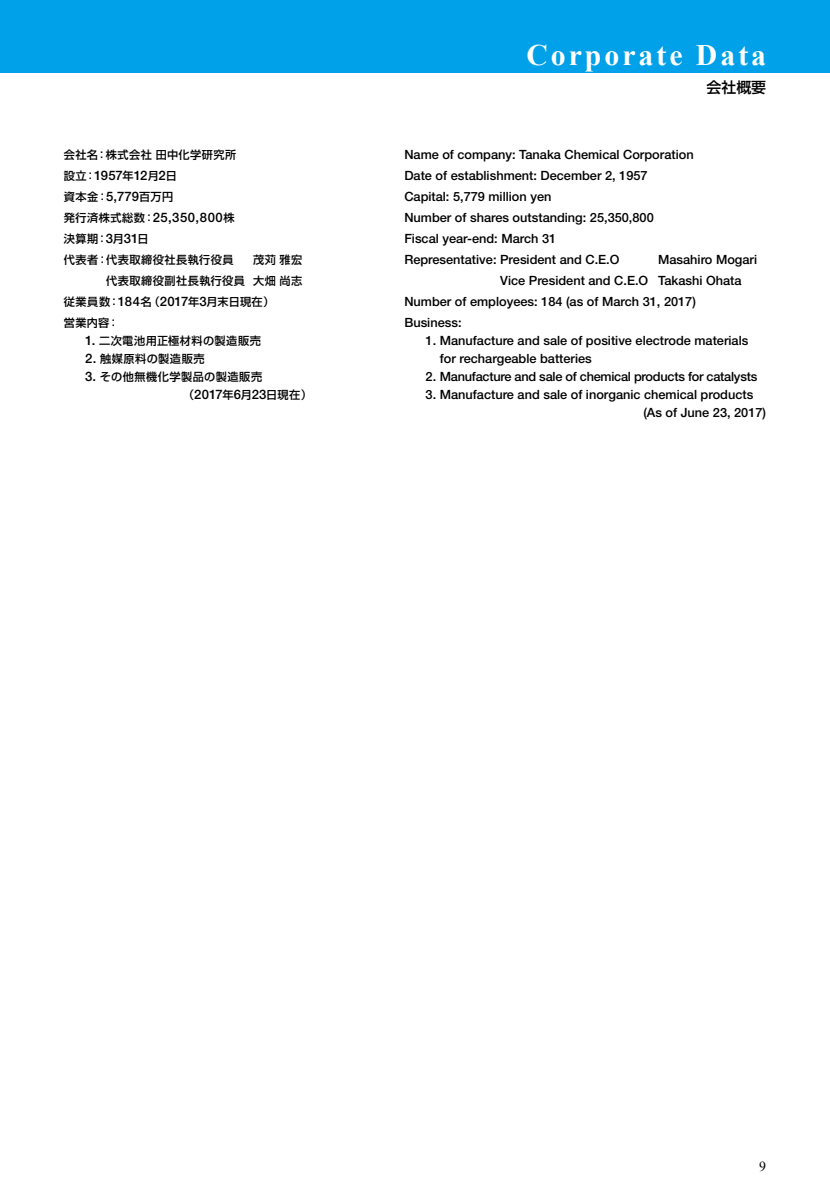
<style>
.page{position:relative;width:830px;height:1191px;background:#fff}
.page>*{position:absolute;margin:0;border:0;box-sizing:border-box;transform-origin:0 0}
.t1{font:700 29.7px "Times New Roman";letter-spacing:.1em;color:#fff}
.t2{font:500 14.85px "Shin Go Pr 5";color:#000}
.t3{font:13.8px "Times New Roman";color:#000}
.t4{font:500 13.05px "Helvetica Neue";letter-spacing:.035em;color:#000}
.t5{font:500 12.75px/21px "Helvetica Neue";color:#000}
.t6{font:500 12.75px "Helvetica Neue";letter-spacing:-.02em;color:#000}
.t7{font:500 11.1px/21px "Shin Go Pr 5";letter-spacing:.04em;color:#000}
.s1{font-family:"Shin Go Pr 5";font-size:11.1px}
.s2{font-family:"Helvetica Neue";font-size:13.05px}
</style>
<div class="page">
<div style="left:0;top:0;width:829px;height:72px;background:#00a1e9"></div>
<p class="t7" style="left:64px;top:143px;width:174px">会社名：株式会社 田中化学研究所</p>
<p class="t4" style="left:64px;top:168px;width:114px"><span class="s1">設立：</span>1957<span class="s1">年</span>12<span class="s1">月</span>2<span class="s1">日</span></p>
<p class="t7" style="left:64px;top:185px;width:111px">資本金：<span class="s2">5,779</span>百万円</p>
<p class="t4" style="left:64px;top:209px;width:172px"><span class="s1">発行済株式総数：</span>25,350,800<span class="s1">株</span></p>
<p class="t7" style="left:64px;top:227px;width:171px">決算期：<span class="s2">3</span>月<span class="s2">31</span>日<br>代表者：代表取締役社長執行役員</p>
<p class="t7" style="left:253px;top:248px;width:51px">茂苅 雅宏</p>
<p class="t7" style="left:106px;top:269px;width:197px">代表取締役副社長執行役員 大畑 尚志</p>
<p class="t7" style="left:64px;top:290px;width:212px">従業員数：<span class="s2">184</span>名（<span class="s2">2017</span>年<span class="s2">3</span>月末日現在）</p>
<p class="t7" style="left:64px;top:311px;width:56px">営業内容：</p>
<p class="t7" style="left:85px;top:329px;width:177px"><span class="s2">1.</span> 二次電池用正極材料の製造販売</p>
<p class="t7" style="left:85px;top:347px;width:121px"><span class="s2">2.</span> 触媒原料の製造販売</p>
<p class="t7" style="left:183px;top:366px;width:130px;line-height:18px;text-indent:-98px"><span class="s2">3.</span> その他無機化学製品の製造販売<br>（<span class="s2">2017</span>年<span class="s2">6</span>月<span class="s2">23</span>日現在）</p>
<h1 class="t1" style="left:526px;top:35px;width:241px">Corporate Data</h1>
<p class="t2" style="left:706px;top:75px;width:61px">会社概要</p>
<p class="t5" style="left:404px;top:144px;width:291px">Name of company: Tanaka Chemical Corporation Date of establishment: December 2, 1957<br>Capital: 5,779 million yen<br>Number of shares outstanding: 25,350,800<br>Fiscal year-end: March 31<br>Representative: President and C.E.O</p>
<p class="t5" style="left:657px;top:249px;width:100px">Masahiro Mogari</p>
<p class="t5" style="left:500px;top:270px;width:243px">Vice President and C.E.O Takashi Ohata</p>
<p class="t5" style="left:404px;top:291px;width:293px">Number of employees: 184 (as of March 31, 2017)</p>
<p class="t5" style="left:404px;top:312px;width:59px">Business:</p>
<p class="t5" style="left:439px;top:331px;width:310px;line-height:18px;text-indent:-14px">1. Manufacture and sale of positive electrode materials for rechargeable batteries</p>
<p class="t6" style="left:425px;top:369px;width:333px">2. Manufacture and sale of chemical products for catalysts</p>
<p class="t5" style="left:643px;top:385px;width:124px;line-height:18px;text-indent:-218px">3. Manufacture and sale of inorganic chemical products (As of June 23, 2017)</p>
<p class="t3" style="left:758px;top:1156px;width:8px">9</p>
</div>
